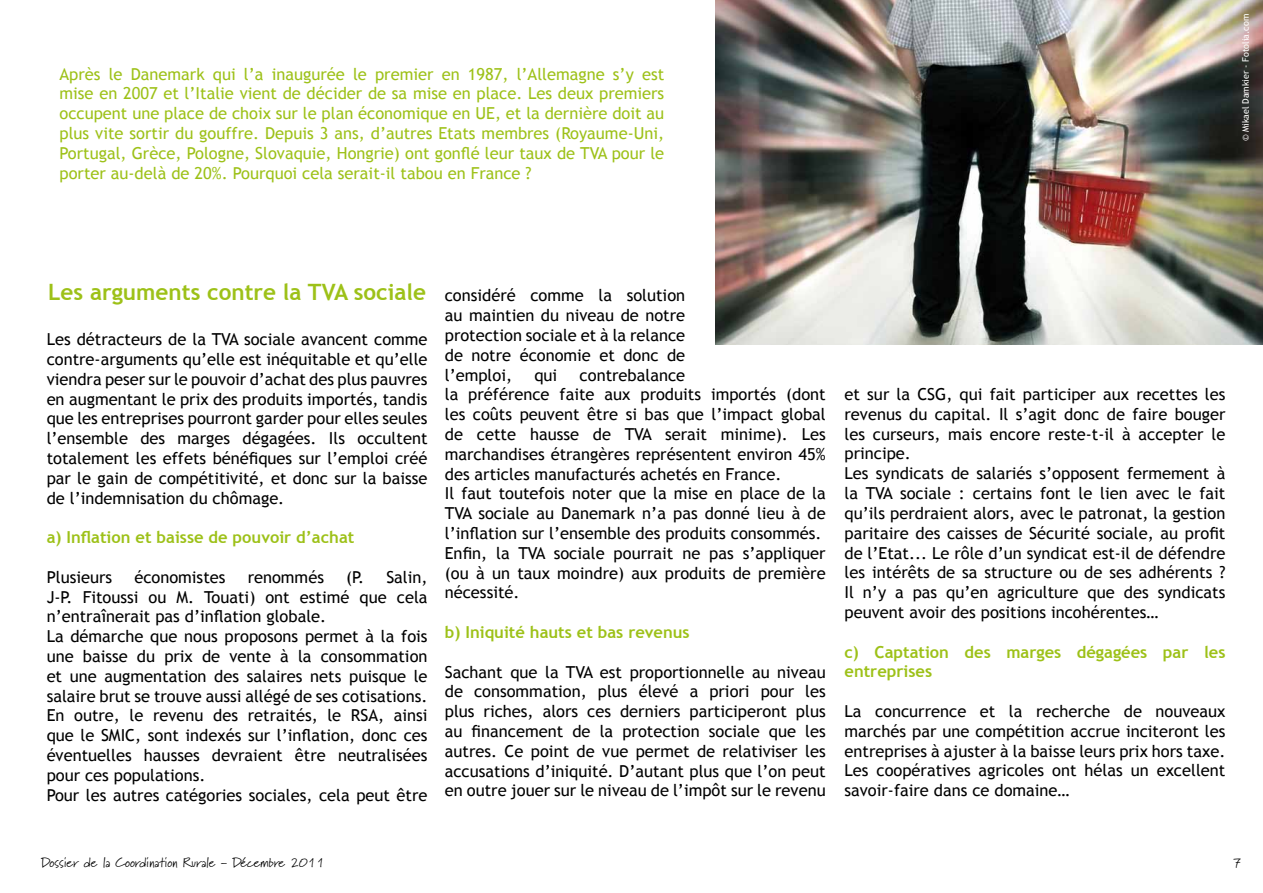
<style>
.page{position:relative;width:1263px;height:893px;background:#fff}
.page>*{position:absolute;margin:0;border:0;box-sizing:border-box;transform-origin:0 0}
.t1{font:700 22.5px "Trebuchet MS";color:#9dc118}
.t2{font:16.5px/19.8px "Trebuchet MS";color:#000;text-align:justify}
.t3{font:16.5px/19.8px "Trebuchet MS";color:#9dc118;text-align:justify}
.t4{font:700 16.5px/19.8px "Trebuchet MS";color:#9dc118}
.t5{font:13.5px "Marydale";color:#000}
.t6{font:9px "Trebuchet MS";color:#fff}
</style>
<div class="page">
<img style="left:715px;top:0;width:548px;height:344px">
<p class="t3" style="left:60px;top:64px;width:606px">Après le Danemark qui l’a inaugurée le premier en 1987, l’Allemagne s’y est mise en 2007 et l’Italie vient de décider de sa mise en place. Les deux premiers occupent une place de choix sur le plan économique en UE, et la dernière doit au plus vite sortir du gouffre. Depuis 3 ans, d’autres Etats membres (Royaume-Uni, Portugal, Grèce, Pologne, Slovaquie, Hongrie) ont gonflé leur taux de TVA pour le porter au-delà de 20%. Pourquoi cela serait-il tabou en France ?</p>
<p class="t6" style="left:1240px;top:141px;width:129px;rotate:-90deg">© Mikael Damkier - Fotolia.com</p>
<h1 class="t1" style="left:48px;top:278px;width:379px">Les arguments contre la TVA sociale</h1>
<p class="t2" style="left:47px;top:330px;width:382px">Les détracteurs de la TVA sociale avancent comme contre-arguments qu’elle est inéquitable et qu’elle viendra peser sur le pouvoir d’achat des plus pauvres en augmentant le prix des produits importés, tandis que les entreprises pourront garder pour elles seules l’ensemble des marges dégagées. Ils occultent totalement les effets bénéfiques sur l’emploi créé par le gain de compétitivité, et donc sur la baisse de l’indemnisation du chômage.</p>
<p class="t4" style="left:47px;top:527px;width:309px">a) Inflation et baisse de pouvoir d’achat</p>
<p class="t2" style="left:47px;top:567px;width:67px">Plusieurs</p>
<p class="t2" style="left:134px;top:567px;width:93px">économistes</p>
<p class="t2" style="left:248px;top:567px;width:78px">renommés</p>
<p class="t2" style="left:47px;top:567px;width:382px;text-align:left;text-indent:299px">(P. Salin, J-P. Fitoussi ou M. Touati) ont estimé que cela n’entraînerait pas d’inflation globale.<br>La démarche que nous proposons permet à la fois une baisse du prix de vente à la consommation et une augmentation des salaires nets puisque le salaire brut se trouve aussi allégé de ses cotisations.<br>En outre, le revenu des retraités, le RSA, ainsi que le SMIC, sont indexés sur l’inflation, donc ces éventuelles hausses devraient être neutralisées pour ces populations.<br>Pour les autres catégories sociales, cela peut être</p>
<p class="t2" style="left:445px;top:286px;width:242px">considéré comme la solution au maintien du niveau de notre protection sociale et à la relance de notre économie et donc de l’emploi,</p>
<p class="t2" style="left:445px;top:365px;width:382px;text-align:left;text-indent:135px">contrebalance<br>la préférence faite aux produits importés (dont les coûts peuvent être si bas que l’impact global de cette hausse de TVA serait minime). Les marchandises étrangères représentent environ 45% des articles manufacturés achetés en France.<br>Il faut toutefois noter que la mise en place de la TVA sociale au Danemark n’a pas donné lieu à de l’inflation sur l’ensemble des produits consommés.<br>Enfin, la TVA sociale pourrait ne pas s’appliquer (ou à un taux moindre) aux produits de première nécessité.</p>
<p class="t4" style="left:445px;top:622px;width:246px">b) Iniquité hauts et bas revenus</p>
<p class="t2" style="left:445px;top:662px;width:382px">Sachant que la TVA est proportionnelle au niveau de consommation, plus élevé a priori pour les plus riches, alors ces derniers participeront plus au financement de la protection sociale que les autres. Ce point de vue permet de relativiser les accusations d’iniquité. D’autant plus que l’on peut en outre jouer sur le niveau de l’impôt sur le revenu</p>
<p class="t2" style="left:534px;top:365px;width:24px">qui</p>
<p class="t2" style="left:844px;top:385px;width:382px;text-align:left">et sur la CSG, qui fait participer aux recettes les revenus du capital. Il s’agit donc de faire bouger les curseurs, mais encore reste-t-il à accepter le principe.<br>Les syndicats de salariés s’opposent fermement à la TVA sociale : certains font le lien avec le fait qu’ils perdraient alors, avec le patronat, la gestion paritaire des caisses de Sécurité sociale, au profit de l’Etat... Le rôle d’un syndicat est-il de défendre les intérêts de sa structure ou de ses adhérents ?<br>Il n’y a pas qu’en agriculture que des syndicats peuvent avoir des positions incohérentes…</p>
<p class="t4" style="left:844px;top:642px;width:382px">c) Captation des marges dégagées par les entreprises</p>
<p class="t2" style="left:844px;top:701px;width:382px">La concurrence et la recherche de nouveaux marchés par une compétition accrue inciteront les entreprises à ajuster à la baisse leurs prix hors taxe.<br>Les coopératives agricoles ont hélas un excellent savoir-faire dans ce domaine…</p>
<p class="t5" style="left:41px;top:855px;width:285px">Dossier de la Coordination Rurale - Décembre 2011</p>
<p class="t5" style="left:1233px;top:855px;width:10px">7</p>
</div>
